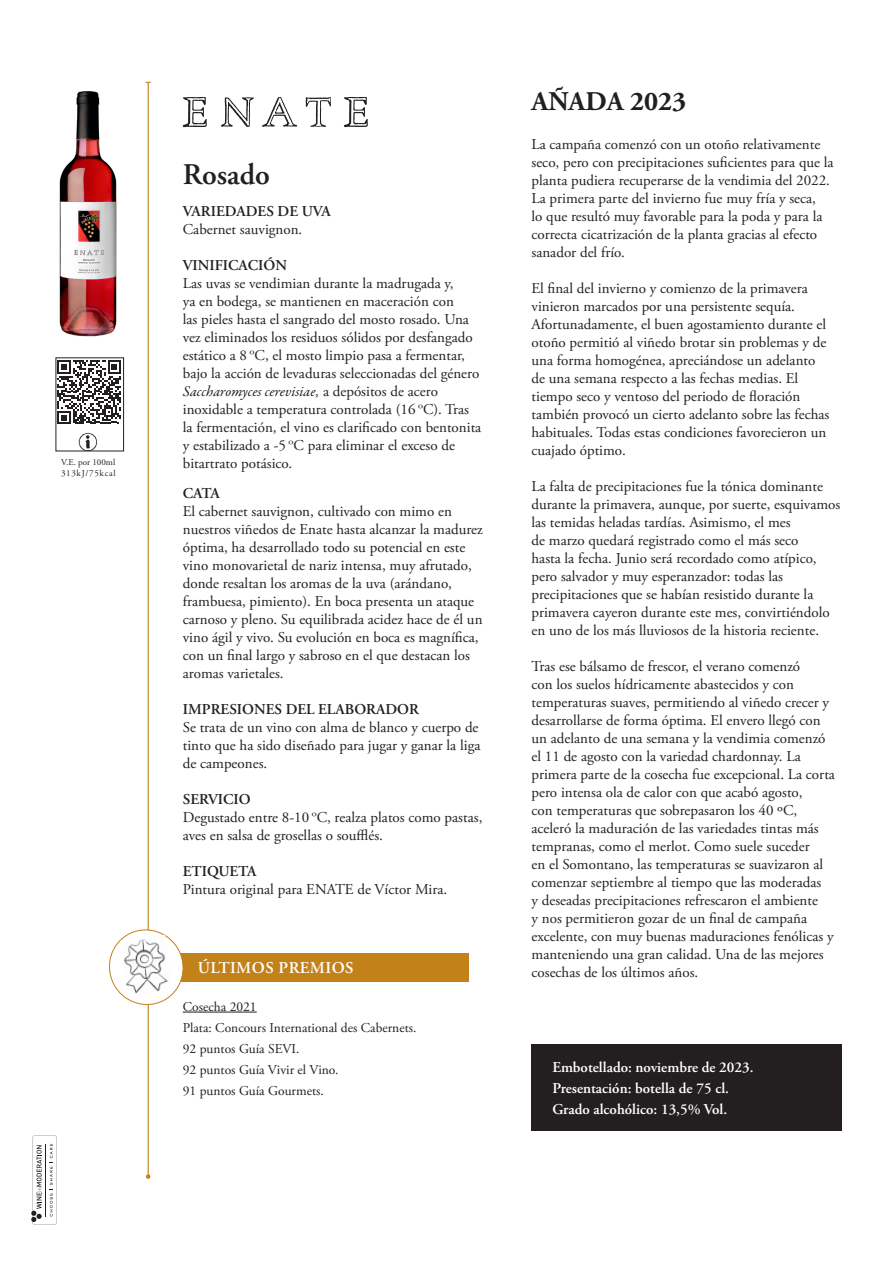
<style>
.page{position:relative;width:893px;height:1263px;background:#fff}
.page>*{position:absolute;margin:0;border:0;box-sizing:border-box;transform-origin:0 0}
.t1{font:600 30px "Adobe Garamond Pro";color:#231f20}
.t2{font:700 27px "Adobe Garamond Pro";color:#231f20}
.t3{font:600 16.5px "Adobe Garamond Pro";letter-spacing:.025em;color:#fff}
.TEXTOS{font:15px/18px "Adobe Garamond Pro";color:#231f20}
.Texto_Variedad{font:600 15px "Adobe Garamond Pro";color:#fff}
.Texto_Variedad-2{font:15px "Adobe Garamond Pro";color:#231f20}
.TEXTOS-2{font:600 15px "Adobe Garamond Pro";color:#231f20}
.Texto_Variedad-3{font:600 15px "Adobe Garamond Pro";color:#231f20}
.Título_Variedad{font:600 15px "Adobe Garamond Pro";color:#231f20}
.Estilo_de_párrafo_3{font:13.5px "Adobe Garamond Pro";color:#231f20}
.t4{font:9px "Adobe Garamond Pro";color:#231f20}
.t5{font:9px "Adobe Garamond Pro";letter-spacing:.08em;color:#231f20}
.s1{font-family:"Garamond"}
.s2{font-family:"Garamond Premr Pro";font-style:italic}
.s3{font-style:italic}
</style>
<div class="page">
<hr style="left:148px;top:82px;width:1px;height:1094px;background:#c3811a">
<svg style="left:146px;top:1174px;width:4px;height:5px"></svg>
<img style="left:59px;top:91px;width:58px;height:246px">
<svg style="left:221px;top:97px;width:33px;height:30px"></svg>
<svg style="left:344px;top:97px;width:24px;height:30px"></svg>
<svg style="left:183px;top:97px;width:24px;height:30px"></svg>
<svg style="left:306px;top:97px;width:25px;height:30px"></svg>
<svg style="left:262px;top:97px;width:35px;height:30px"></svg>
<div style="left:531px;top:1044px;width:310px;height:87px;background:#231f20"></div>
<div style="left:168px;top:953px;width:301px;height:29px;background:#c3811a"></div>
<hr style="left:183px;top:1012px;width:74px;height:1px;background:#231f20">
<svg style="left:108px;top:924px;width:75px;height:86px"></svg>
<img style="left:122px;top:935px;width:49px;height:63px">
<svg style="left:31px;top:1135px;width:26px;height:90px"></svg>
<hr style="left:46px;top:1144px;width:1px;height:72px;background:#231f20">
<svg style="left:58px;top:360px;width:63px;height:89px"></svg>
<div style="left:56px;top:358px;width:68px;height:93px;border:1px solid #231f20"></div>
<p class="t4" style="left:61px;top:456px;width:55px">V.E. por 100ml</p>
<p class="t5" style="left:61px;top:467px;width:56px">313kJ/75kcal</p>
<p class="t1" style="left:183px;top:157px;width:89px">Rosado</p>
<p class="Título_Variedad" style="left:183px;top:203px;width:150px">VARIEDADES DE UVA</p>
<p class="Texto_Variedad-2" style="left:183px;top:220px;width:121px">Cabernet sauvignon.</p>
<p class="Texto_Variedad-3" style="left:183px;top:257px;width:106px">VINIFICACIÓN</p>
<p class="TEXTOS" style="left:183px;top:275px;width:300px">Las uvas se vendimian durante la madrugada y,<br>ya en bodega, se mantienen en maceración con<br>las pieles hasta el sangrado del mosto rosado. Una vez eliminados los residuos sólidos por desfangado estático a 8 <span class="s1">º</span>C, el mosto limpio pasa a fermentar, bajo la acción de levaduras seleccionadas del género <span class="s2">Saccharomyces cerevisiae</span><span class="s3">,</span> a depósitos de acero inoxidable a temperatura controlada (16 <span class="s1">º</span>C). Tras la fermentación, el vino es clarificado con bentonita y estabilizado a -5 <span class="s1">º</span>C para eliminar el exceso de bitartrato potásico.</p>
<p class="TEXTOS-2" style="left:183px;top:485px;width:38px">CATA</p>
<p class="TEXTOS" style="left:183px;top:503px;width:301px">El cabernet sauvignon, cultivado con mimo en nuestros viñedos de Enate hasta alcanzar la madurez óptima, ha desarrollado todo su potencial en este vino monovarietal de nariz intensa, muy afrutado, donde resaltan los aromas de la uva (arándano, frambuesa, pimiento). En boca presenta un ataque carnoso y pleno. Su equilibrada acidez hace de él un vino ágil y vivo. Su evolución en boca es magnífica, con un final largo y sabroso en el que destacan los aromas varietales.</p>
<p class="TEXTOS-2" style="left:183px;top:701px;width:238px">IMPRESIONES DEL ELABORADOR</p>
<p class="TEXTOS" style="left:183px;top:719px;width:299px">Se trata de un vino con alma de blanco y cuerpo de tinto que ha sido diseñado para jugar y ganar la liga de campeones.</p>
<p class="TEXTOS-2" style="left:183px;top:791px;width:69px">SERVICIO</p>
<p class="TEXTOS" style="left:183px;top:809px;width:301px">Degustado entre 8-10 <span class="s1">º</span>C, realza platos como pastas, aves en salsa de grosellas o soufflés.</p>
<p class="Texto_Variedad-3" style="left:183px;top:863px;width:75px">ETIQUETA</p>
<p class="Texto_Variedad-2" style="left:183px;top:880px;width:266px">Pintura original para ENATE de Víctor Mira.</p>
<p class="t3" style="left:198px;top:958px;width:157px">ÚLTIMOS PREMIOS</p>
<p class="Estilo_de_párrafo_3" style="left:183px;top:998px;width:75px">Cosecha 2021</p>
<p class="Estilo_de_párrafo_3" style="left:183px;top:1019px;width:235px">Plata: Concours International des Cabernets.</p>
<p class="Estilo_de_párrafo_3" style="left:183px;top:1040px;width:118px">92 puntos Guía SEVI.</p>
<p class="Estilo_de_párrafo_3" style="left:183px;top:1061px;width:157px">92 puntos Guía Vivir el Vino.</p>
<p class="Estilo_de_párrafo_3" style="left:183px;top:1082px;width:143px">91 puntos Guía Gourmets.</p>
<p class="t2" style="left:531px;top:86px;width:156px">AÑADA 2023</p>
<p class="TEXTOS" style="left:531px;top:136px;width:304px">La campaña comenzó con un otoño relativamente seco, pero con precipitaciones suficientes para que la planta pudiera recuperarse de la vendimia del 2022.<br>La primera parte del invierno fue muy fría y seca,<br>lo que resultó muy favorable para la poda y para la correcta cicatrización de la planta gracias al efecto sanador del frío.</p>
<p class="TEXTOS" style="left:531px;top:280px;width:299px">El final del invierno y comienzo de la primavera vinieron marcados por una persistente sequía.<br>Afortunadamente, el buen agostamiento durante el otoño permitió al viñedo brotar sin problemas y de una forma homogénea, apreciándose un adelanto de una semana respecto a las fechas medias. El tiempo seco y ventoso del periodo de floración también provocó un cierto adelanto sobre las fechas habituales. Todas estas condiciones favorecieron un cuajado óptimo.</p>
<p class="TEXTOS" style="left:531px;top:478px;width:310px">La falta de precipitaciones fue la tónica dominante durante la primavera, aunque, por suerte, esquivamos las temidas heladas tardías. Asimismo, el mes<br>de marzo quedará registrado como el más seco<br>hasta la fecha. Junio será recordado como atípico, pero salvador y muy esperanzador: todas las precipitaciones que se habían resistido durante la primavera cayeron durante este mes, convirtiéndolo en uno de los más lluviosos de la historia reciente.</p>
<p class="TEXTOS" style="left:531px;top:658px;width:305px">Tras ese bálsamo de frescor, el verano comenzó<br>con los suelos hídricamente abastecidos y con temperaturas suaves, permitiendo al viñedo crecer y desarrollarse de forma óptima. El envero llegó con un adelanto de una semana y la vendimia comenzó el 11 de agosto con la variedad chardonnay. La primera parte de la cosecha fue excepcional. La corta pero intensa ola de calor con que acabó agosto,<br>con temperaturas que sobrepasaron los 40 ºC, aceleró la maduración de las variedades tintas más tempranas, como el merlot. Como suele suceder<br>en el Somontano, las temperaturas se suavizaron al comenzar septiembre al tiempo que las moderadas<br>y deseadas precipitaciones refrescaron el ambiente<br>y nos permitieron gozar de un final de campaña excelente, con muy buenas maduraciones fenólicas y manteniendo una gran calidad. Una de las mejores cosechas de los últimos años.</p>
<p class="Texto_Variedad" style="left:552px;top:1058px;width:203px">Embotellado: noviembre de 2023.</p>
<p class="Texto_Variedad" style="left:552px;top:1079px;width:178px">Presentación: botella de 75 cl.</p>
<p class="Texto_Variedad" style="left:552px;top:1100px;width:176px">Grado alcohólico: 13,5% Vol.</p>
</div>
